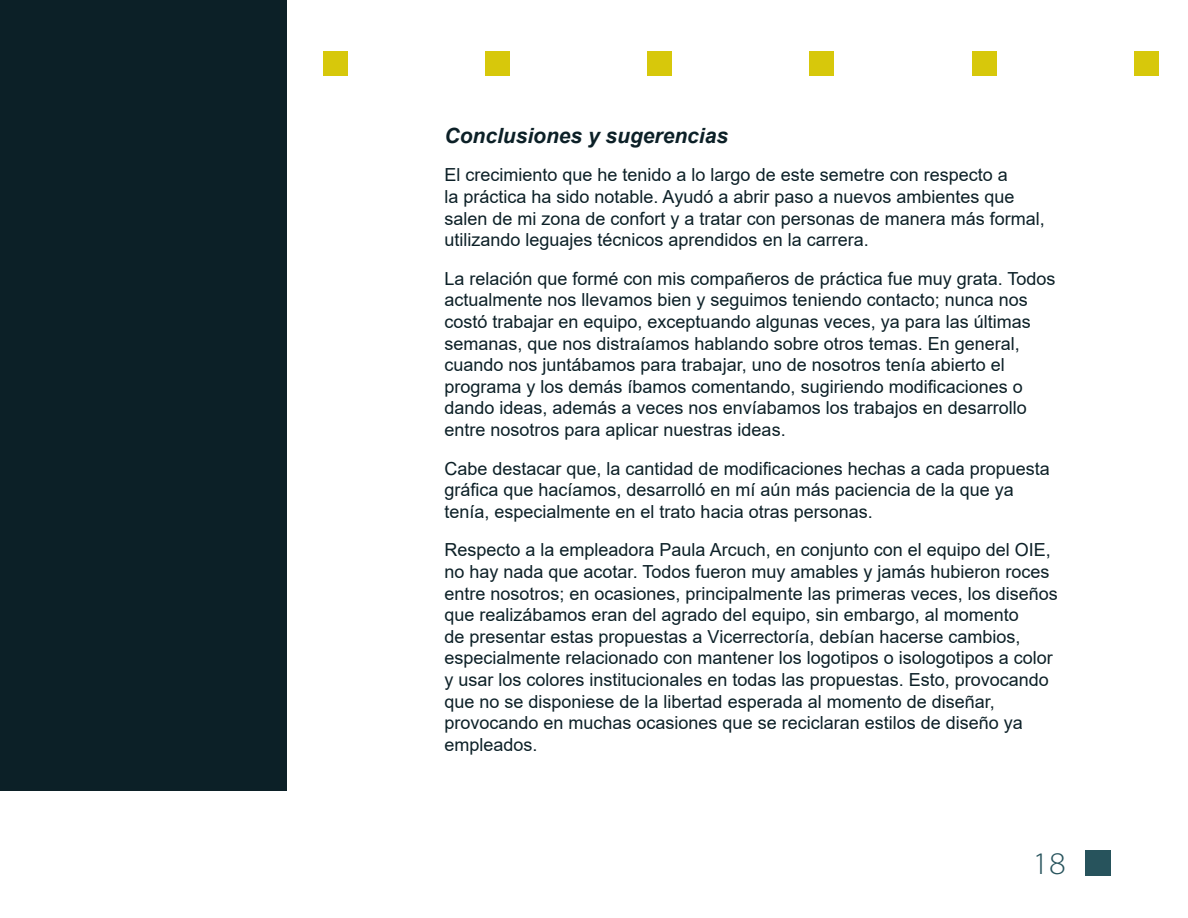
<style>
.page{position:relative;width:1188px;height:918px;background:#fff}
.page>*{position:absolute;margin:0;border:0;box-sizing:border-box;transform-origin:0 0}
.t1{font:31.5px "Myriad Variable Concept";color:#27535c}
.t2{font:italic 700 21px "Arial";color:#0c2027}
.t3{font:18px/21.6px "Arial";color:#0c2027}
</style>
<div class="page">
<div style="left:1085px;top:851px;width:26px;height:25px;background:#27535c"></div>
<div style="left:0;top:0;width:286px;height:790px;background:#0c2027"></div>
<div style="left:485px;top:51px;width:25px;height:24px;background:#d7c80b"></div>
<div style="left:323px;top:51px;width:24px;height:24px;background:#d7c80b"></div>
<div style="left:648px;top:51px;width:24px;height:24px;background:#d7c80b"></div>
<div style="left:972px;top:51px;width:24px;height:24px;background:#d7c80b"></div>
<div style="left:810px;top:51px;width:24px;height:24px;background:#d7c80b"></div>
<div style="left:1134px;top:51px;width:25px;height:24px;background:#d7c80b"></div>
<p class="t2" style="left:445px;top:121px;width:285px">Conclusiones y sugerencias</p>
<p class="t3" style="left:445px;top:164px;width:602px">El crecimiento que he tenido a lo largo de este semetre con respecto a<br>la práctica ha sido notable. Ayudó a abrir paso a nuevos ambientes que salen de mi zona de confort y a tratar con personas de manera más formal, utilizando leguajes técnicos aprendidos en la carrera.</p>
<p class="t3" style="left:445px;top:268px;width:612px">La relación que formé con mis compañeros de práctica fue muy grata. Todos actualmente nos llevamos bien y seguimos teniendo contacto; nunca nos costó trabajar en equipo, exceptuando algunas veces, ya para las últimas semanas, que nos distraíamos hablando sobre otros temas. En general, cuando nos juntábamos para trabajar, uno de nosotros tenía abierto el programa y los demás íbamos comentando, sugiriendo modificaciones o dando ideas, además a veces nos envíabamos los trabajos en desarrollo entre nosotros para aplicar nuestras ideas.</p>
<p class="t3" style="left:445px;top:457px;width:607px">Cabe destacar que, la cantidad de modificaciones hechas a cada propuesta gráfica que hacíamos, desarrolló en mí aún más paciencia de la que ya tenía, especialmente en el trato hacia otras personas.</p>
<p class="t3" style="left:445px;top:539px;width:615px">Respecto a la empleadora Paula Arcuch, en conjunto con el equipo del OIE, no hay nada que acotar. Todos fueron muy amables y jamás hubieron roces entre nosotros; en ocasiones, principalmente las primeras veces, los diseños que realizábamos eran del agrado del equipo, sin embargo, al momento<br>de presentar estas propuestas a Vicerrectoría, debían hacerse cambios, especialmente relacionado con mantener los logotipos o isologotipos a color y usar los colores institucionales en todas las propuestas. Esto, provocando que no se disponiese de la libertad esperada al momento de diseñar, provocando en muchas ocasiones que se reciclaran estilos de diseño ya empleados.</p>
<h1 class="t1" style="left:1033px;top:845px;width:35px">18</h1>
</div>
